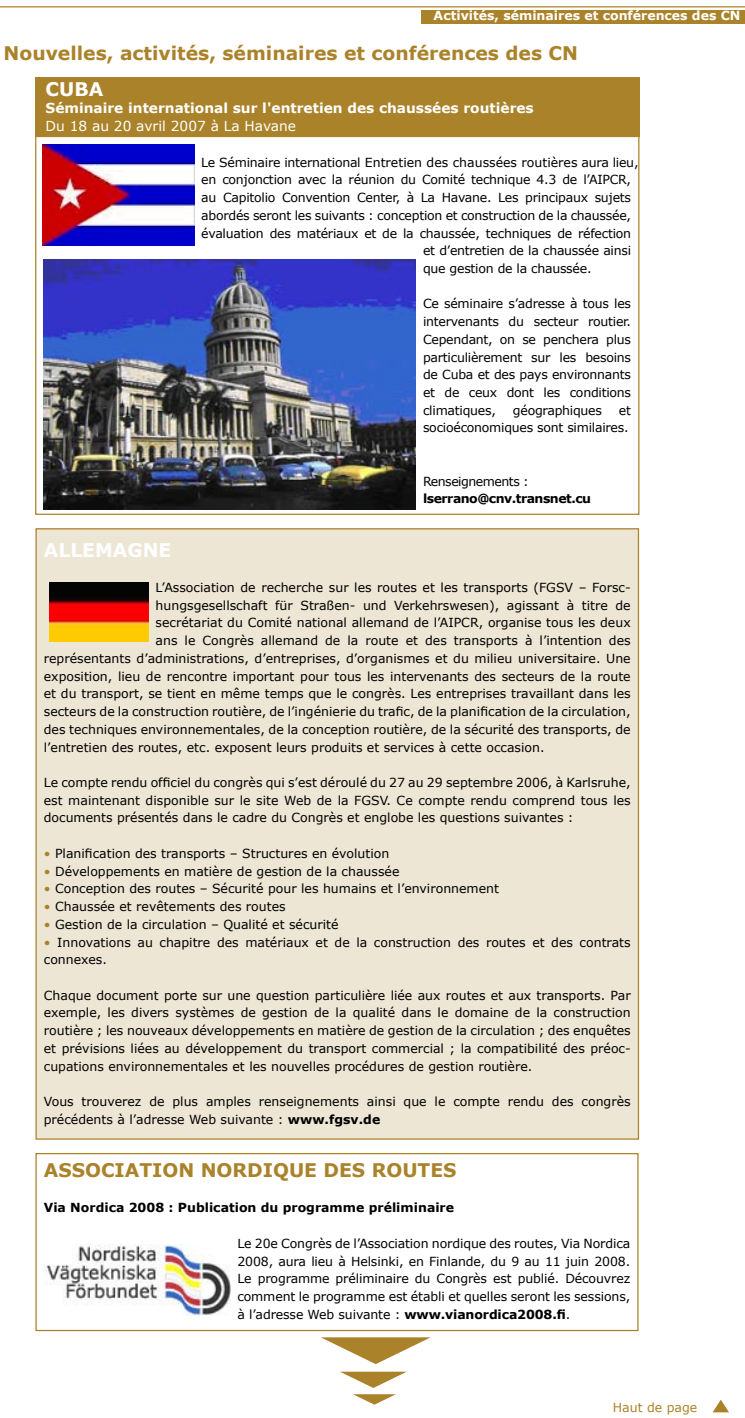
<style>
.page{position:relative;width:745px;height:1418px;background:#fff}
.page>*{position:absolute;margin:0;border:0;box-sizing:border-box;transform-origin:0 0}
.liens{font:700 18.75px "Verdana";color:#aa822a}
.NC_News__Events_and_Activities{font:700 18.75px "Verdana";color:#aa822a}
.liens-2{font:700 18.75px "Verdana";color:#fff}
.NC_News__Events_and_Activities-2{font:700 18.75px "Verdana";color:#fff}
.NC_News__Events_and_Activities-3{font:700 13.75px "Verdana";color:#fff}
.NC_News__Events_and_Activities-4{font:13.75px "Verdana";color:#fff}
.Texte_courant{font:12.5px/17.8px "Verdana";color:#000;text-align:justify}
.Texte_courant-2{font:12.5px/17.8px "Verdana";letter-spacing:-.02em;color:#000;text-align:right}
.liens-3{font:700 12.5px "Verdana";color:#000}
.NC_News__Events_and_Activities-5{font:700 12.5px "Verdana";color:#fff}
.Texte_courant-3{font:700 12.5px "Verdana";letter-spacing:-.04em;color:#000}
.Texte_courant-4{font:12.5px "Verdana";letter-spacing:-.04em;color:#000}
.NC_News__Events_and_Activities-6{font:12.5px "Verdana";color:#aa822a}
.s1{font-style:inherit}
.s2{color:#aa822a}
.s3{font-weight:700}
</style>
<div class="page">
<svg style="left:321px;top:1337px;width:109px;height:26px"></svg>
<svg style="left:340px;top:1371px;width:66px;height:16px"></svg>
<svg style="left:353px;top:1394px;width:42px;height:10px"></svg>
<hr style="left:0;top:6px;width:744px;height:1px;background:#aa822a">
<svg style="left:713px;top:1399px;width:15px;height:13px"></svg>
<div style="left:421px;top:11px;width:323px;height:13px;background:#aa822a"></div>
<div style="left:35px;top:77px;width:604px;height:60px;background:#aa822a"></div>
<img style="left:43px;top:144px;width:151px;height:101px">
<img style="left:43px;top:260px;width:372px;height:250px">
<div style="left:36px;top:529px;width:602px;height:610px;background:#eee6d4"></div>
<img style="left:50px;top:582px;width:98px;height:59px">
<div style="left:35px;top:1152px;width:603px;height:179px;border:1px solid #aa822a"></div>
<img style="left:46px;top:1244px;width:184px;height:71px">
<p class="NC_News__Events_and_Activities-5" style="left:433px;top:8px;width:308px">Activités, séminaires et conférences des CN</p>
<p class="liens" style="left:4px;top:41px;width:575px">Nouvelles, activités, séminaires et conférences des CN</p>
<p class="NC_News__Events_and_Activities-2" style="left:46px;top:77px;width:59px">CUBA</p>
<p class="NC_News__Events_and_Activities-3" style="left:46px;top:100px;width:489px">Séminaire international sur l<span class="s1">'entretien d</span>es c<span class="s1">haussées routières</span></p>
<p class="NC_News__Events_and_Activities-4" style="left:46px;top:117px;width:252px">Du 18 au 20 avril 2007 à La Havane</p>
<p class="Texte_courant-2" style="left:201px;top:153px;width:438px">Le Séminaire international Entretien des chaussées routières aura lieu,</p>
<p class="Texte_courant-2" style="left:201px;top:170px;width:431px">en conjonction avec la réunion du Comité technique 4.3 de l’AIPCR,</p>
<p class="Texte_courant-2" style="left:201px;top:188px;width:431px">au Capitolio Convention Center, à La Havane. Les principaux sujets</p>
<p class="Texte_courant-2" style="left:201px;top:206px;width:431px">abordés seront les suivants : conception et construction de la chaussée,</p>
<p class="Texte_courant-2" style="left:201px;top:224px;width:431px">évaluation des matériaux et de la chaussée, techniques de réfection</p>
<p class="Texte_courant-2" style="left:423px;top:241px;width:209px">et d’entretien de la chaussée ainsi</p>
<p class="Texte_courant-2" style="left:423px;top:259px;width:170px">que gestion de la chaussée.</p>
<p class="Texte_courant" style="left:423px;top:294px;width:209px">Ce séminaire s’adresse à tous les intervenants du secteur routier.<br>Cependant, on se penchera plus particulièrement sur les besoins de Cuba et des pays environnants et de ceux dont les conditions climatiques,</p>
<p class="Texte_courant-2" style="left:512px;top:401px;width:91px">géographiques</p>
<p class="Texte_courant-2" style="left:423px;top:401px;width:209px">et<br>socioéconomiques sont similaires.</p>
<p class="Texte_courant-4" style="left:423px;top:473px;width:107px">Renseignements :</p>
<p class="Texte_courant-3" style="left:423px;top:491px;width:169px">lserrano@cnv.transnet.cu</p>
<p class="liens-2" style="left:44px;top:538px;width:129px">ALLEMAGNE</p>
<p class="Texte_courant" style="left:155px;top:578px;width:476px">L’Association de recherche sur les routes et les transports (FGSV – Forsc-</p>
<p class="Texte_courant" style="left:155px;top:596px;width:476px">hungsgesellschaft für Straßen- und Verkehrswesen), agissant à titre de</p>
<p class="Texte_courant" style="left:155px;top:613px;width:476px">secrétariat du Comité national allemand de l’AIPCR, organise tous les deux</p>
<p class="Texte_courant" style="left:155px;top:631px;width:476px">ans le Congrès allemand de la route et des transports à l’intention des</p>
<p class="Texte_courant" style="left:44px;top:649px;width:588px">représentants d’administrations, d’entreprises, d’organismes et du milieu universitaire. Une</p>
<p class="Texte_courant" style="left:44px;top:666px;width:588px">exposition, lieu de rencontre important pour tous les intervenants des secteurs de la route</p>
<p class="Texte_courant" style="left:44px;top:684px;width:588px">et du transport, se tient en même temps que le congrès. Les entreprises travaillant dans les</p>
<p class="Texte_courant" style="left:44px;top:702px;width:588px">secteurs de la construction routière, de l’ingénierie du trafic, de la planification de la circulation,</p>
<p class="Texte_courant" style="left:44px;top:720px;width:588px">des techniques environnementales, de la conception routière, de la sécurité des transports, de</p>
<p class="Texte_courant" style="left:44px;top:737px;width:502px">l’entretien des routes, etc. exposent leurs produits et services à cette occasion.</p>
<p class="Texte_courant" style="left:44px;top:773px;width:588px">Le compte rendu officiel du congrès qui s’est déroulé du 27 au 29 septembre 2006, à Karlsruhe, est maintenant disponible sur le site Web de la FGSV. Ce compte rendu comprend tous les documents présentés dans le cadre du Congrès et englobe les questions suivantes :</p>
<p class="Texte_courant" style="left:44px;top:844px;width:347px"><span class="s2">•</span> Planification des transports – Structures en évolution</p>
<p class="Texte_courant" style="left:44px;top:861px;width:357px"><span class="s2">•</span> Développements en matière de gestion de la chaussée</p>
<p class="Texte_courant" style="left:44px;top:879px;width:456px"><span class="s2">•</span> Conception des routes – Sécurité pour les humains et l’environnement</p>
<p class="Texte_courant" style="left:44px;top:897px;width:243px"><span class="s2">•</span> Chaussée et revêtements des routes</p>
<p class="Texte_courant" style="left:44px;top:915px;width:296px"><span class="s2">•</span> Gestion de la circulation – Qualité et sécurité</p>
<p class="Texte_courant" style="left:44px;top:932px;width:588px"><span class="s2">•</span> Innovations au chapitre des matériaux et de la construction des routes et des contrats connexes.</p>
<p class="Texte_courant" style="left:44px;top:985px;width:588px">Chaque document porte sur une question particulière liée aux routes et aux transports. Par exemple, les divers systèmes de gestion de la qualité dans le domaine de la construction routière ; les nouveaux développements en matière de gestion de la circulation ; des enquêtes et prévisions liées au développement du transport commercial ; la compatibilité des préoc&shy;cupations environnementales et les nouvelles procédures de gestion routière.</p>
<p class="Texte_courant" style="left:44px;top:1092px;width:588px">Vous trouverez de plus amples renseignements ainsi que le compte rendu des congrès précédents à l’adresse Web suivante : <span class="s3">www.fgsv.de</span></p>
<p class="NC_News__Events_and_Activities" style="left:44px;top:1158px;width:414px">ASSOCIATION NORDIQUE DES ROUTES</p>
<p class="liens-3" style="left:44px;top:1199px;width:411px">Via Nordica 2008 : Publication du programme préliminaire</p>
<p class="Texte_courant" style="left:237px;top:1233px;width:394px">Le 20e Congrès de l’Association nordique des routes, Via Nordica 2008, aura lieu à Helsinki, en Finlande, du 9 au 11 juin 2008.<br>Le programme préliminaire du Congrès est publié. Découvrez comment le programme est établi et quelles seront les sessions, à l’adresse Web suivante : <span class="s3">www.vianordica2008.fi</span>.</p>
<p class="NC_News__Events_and_Activities-6" style="left:612px;top:1399px;width:86px">Haut de page</p>
</div>
